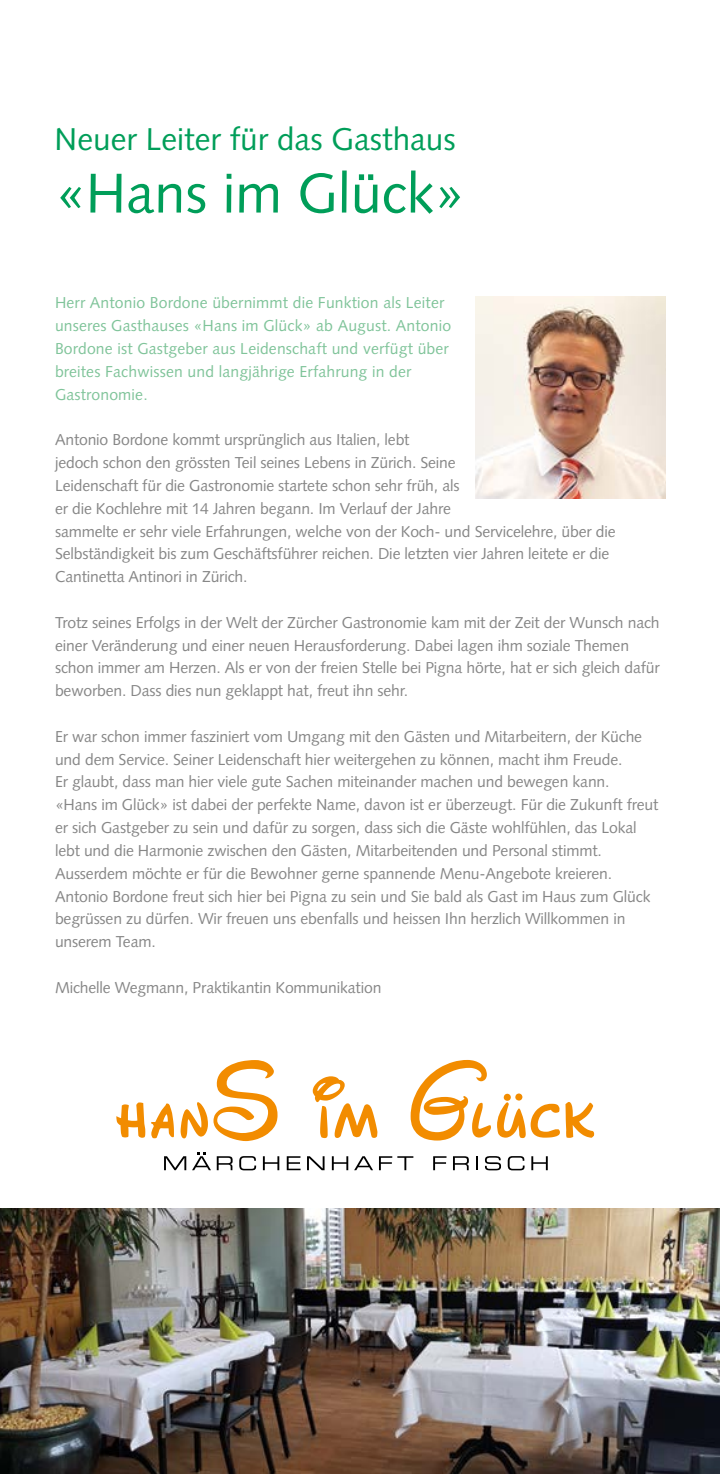
<style>
.page{position:relative;width:720px;height:1474px;background:#fff}
.page>*{position:absolute;margin:0;border:0;box-sizing:border-box;transform-origin:0 0}
.t1{font:56px "Syntax LT Std";color:#009e59}
.t2{font:31.5px "Syntax LT Std";color:#009e59}
.t3{font:15.75px/22.8px "Syntax LT Std";letter-spacing:-.01em;color:#878787}
.t4{font:15.75px/22.8px "Syntax LT Std";letter-spacing:.01em;color:#80c49a}
</style>
<div class="page">
<img style="left:475px;top:296px;width:190px;height:203px">
<svg style="left:116px;top:1102px;width:29px;height:35px"></svg>
<svg style="left:151px;top:1103px;width:23px;height:35px"></svg>
<svg style="left:180px;top:1060px;width:97px;height:81px"></svg>
<svg style="left:312px;top:1076px;width:65px;height:62px"></svg>
<svg style="left:410px;top:1059px;width:80px;height:81px"></svg>
<svg style="left:497px;top:1093px;width:62px;height:45px"></svg>
<svg style="left:565px;top:1102px;width:29px;height:35px"></svg>
<svg style="left:164px;top:1156px;width:22px;height:14px"></svg>
<svg style="left:217px;top:1156px;width:15px;height:14px"></svg>
<svg style="left:239px;top:1156px;width:17px;height:14px"></svg>
<svg style="left:263px;top:1156px;width:16px;height:14px"></svg>
<svg style="left:286px;top:1156px;width:14px;height:14px"></svg>
<svg style="left:307px;top:1156px;width:17px;height:14px"></svg>
<svg style="left:332px;top:1156px;width:16px;height:14px"></svg>
<svg style="left:354px;top:1156px;width:19px;height:14px"></svg>
<svg style="left:379px;top:1156px;width:34px;height:14px"></svg>
<svg style="left:433px;top:1156px;width:13px;height:14px"></svg>
<svg style="left:453px;top:1156px;width:15px;height:14px"></svg>
<svg style="left:476px;top:1156px;width:1px;height:14px"></svg>
<svg style="left:485px;top:1156px;width:16px;height:14px"></svg>
<svg style="left:507px;top:1156px;width:17px;height:14px"></svg>
<svg style="left:531px;top:1156px;width:16px;height:14px"></svg>
<svg style="left:192px;top:1152px;width:19px;height:18px"></svg>
<img style="left:0;top:1208px;width:719px;height:265px">
<h2 class="t2" style="left:55px;top:120px;width:402px">Neuer Leiter für das Gasthaus</h2>
<h1 class="t1" style="left:55px;top:160px;width:412px">«Hans im Glück»</h1>
<p class="t4" style="left:55px;top:291px;width:397px">Herr Antonio Bordone übernimmt die Funktion als Leiter unseres Gasthauses «Hans im Glück» ab August. Antonio Bordone ist Gastgeber aus Leidenschaft und verfügt über breites Fachwissen und langjährige Erfahrung in der Gastronomie.</p>
<p class="t3" style="left:55px;top:428px;width:562px">Antonio Bordone kommt ursprünglich aus Italien, lebt<br>jedoch schon den grössten Teil seines Lebens in Zürich. Seine<br>Leidenschaft für die Gastronomie startete schon sehr früh, als<br>er die Kochlehre mit 14 Jahren begann. Im Verlauf der Jahre<br>sammelte er sehr viele Erfahrungen, welche von der Koch- und Servicelehre, über die Selbständigkeit bis zum Geschäftsführer reichen. Die letzten vier Jahren leitete er die Cantinetta Antinori in Zürich.</p>
<p class="t3" style="left:55px;top:611px;width:606px">Trotz seines Erfolgs in der Welt der Zürcher Gastronomie kam mit der Zeit der Wunsch nach einer Veränderung und einer neuen Herausforderung. Dabei lagen ihm soziale Themen schon immer am Herzen. Als er von der freien Stelle bei Pigna hörte, hat er sich gleich dafür beworben. Dass dies nun geklappt hat, freut ihn sehr.</p>
<p class="t3" style="left:55px;top:725px;width:604px">Er war schon immer fasziniert vom Umgang mit den Gästen und Mitarbeitern, der Küche und dem Service. Seiner Leidenschaft hier weitergehen zu können, macht ihm Freude.<br>Er glaubt, dass man hier viele gute Sachen miteinander machen und bewegen kann.<br>«Hans im Glück» ist dabei der perfekte Name, davon ist er überzeugt. Für die Zukunft freut er sich Gastgeber zu sein und dafür zu sorgen, dass sich die Gäste wohlfühlen, das Lokal lebt und die Harmonie zwischen den Gästen, Mitarbeitenden und Personal stimmt.<br>Ausserdem möchte er für die Bewohner gerne spannende Menu-Angebote kreieren.<br>Antonio Bordone freut sich hier bei Pigna zu sein und Sie bald als Gast im Haus zum Glück begrüssen zu dürfen. Wir freuen uns ebenfalls und heissen Ihn herzlich Willkommen in unserem Team.</p>
<p class="t3" style="left:55px;top:976px;width:328px">Michelle Wegmann, Praktikantin Kommunikation</p>
</div>
